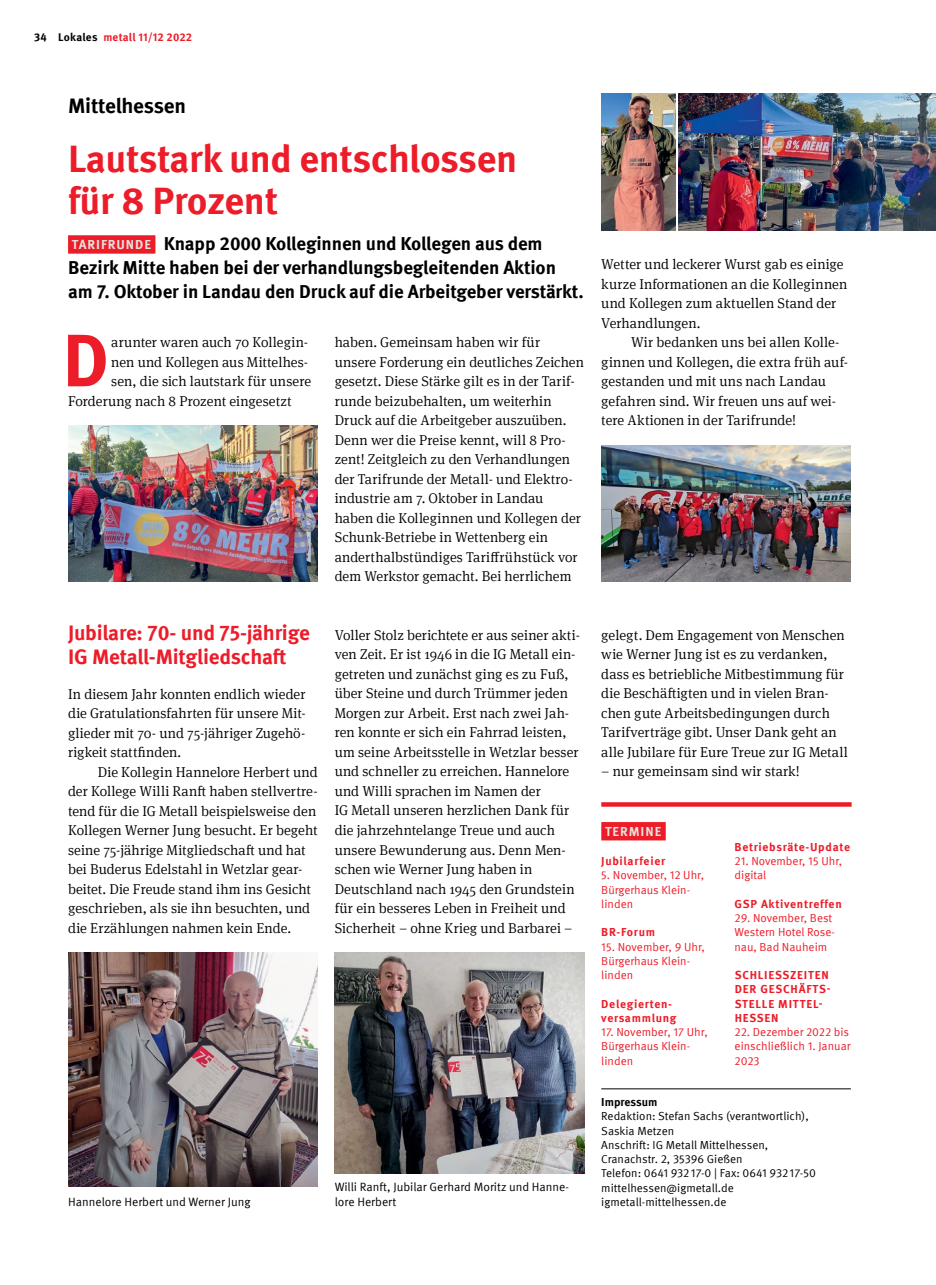
<style>
.page{position:relative;width:936px;height:1285px;background:#fff}
.page>*{position:absolute;margin:0;border:0;box-sizing:border-box;transform-origin:0 0}
.t1{font:700 74.1px "Meta IGM";color:#ed1c29}
.t2{font:700 38.25px/42.8px "Meta IGM";letter-spacing:-.01em;color:#ed1c29}
.t3{font:700 21px/24px "Meta IGM";letter-spacing:-.01em;color:#ed1c29}
.t4{font:700 21px "Meta IGM";letter-spacing:-.01em;color:#000}
.t5{font:700 18.75px/24px "Meta IGM";letter-spacing:-.01em;color:#000}
.t6{font:300 14.25px/19.5px "Meta Serif IGM";color:#000}
.t7{font:700 13.2px "Meta IGM";letter-spacing:.07em;color:#e3e2dd}
.t8{font:12px/15px "Meta IGM";color:#000}
.t9{font:11.7px/14.2px "Meta IGM";color:#ed1c29}
.t10{font:11.7px/14.2px "Meta IGM";color:#000}
.t11{font:700 11.7px/14.2px "Meta IGM";letter-spacing:.06em;color:#ed1c29}
.t12{font:700 11.7px "Meta IGM";letter-spacing:-.005em;color:#000}
.t13{font:700 11.25px "Meta IGM";letter-spacing:.02em;color:#ed1c29}
.s1{color:#000}
.s2{font-size:13.2px;color:#e3e2dd}
</style>
<div class="page">
<div style="left:68px;top:235px;width:87px;height:18px;background:#ed1c29"></div>
<img style="left:678px;top:94px;width:257px;height:136px">
<hr style="left:601px;top:1088px;width:249px;height:1px;background:#000">
<img style="left:68px;top:952px;width:249px;height:234px">
<img style="left:334px;top:952px;width:250px;height:221px">
<img style="left:601px;top:94px;width:74px;height:136px">
<img style="left:68px;top:425px;width:249px;height:156px">
<img style="left:601px;top:445px;width:249px;height:136px">
<svg style="left:601px;top:802px;width:250px;height:4px"></svg>
<div style="left:601px;top:821px;width:64px;height:19px;background:#ed1c29"></div>
<p class="t13" style="left:34px;top:28px;width:160px"><span class="s1">34 Lokales</span> metall 11/12 2022</p>
<h3 class="t4" style="left:68px;top:89px;width:119px">Mittelhessen</h3>
<h2 class="t2" style="left:68px;top:134px;width:450px">Lautstark und entschlossen für 8 Prozent</h2>
<h3 class="t5" style="left:68px;top:230px;width:517px"><span class="s2">TARIFRUNDE</span> Knapp 2000 Kolleginnen und Kollegen aus dem<br>Bezirk Mitte haben bei der verhandlungsbegleitenden Aktion am 7. Oktober in Landau den Druck auf die Arbeitgeber verstärkt.</h3>
<h1 class="t1" style="left:62px;top:302px;width:48px">D</h1>
<p class="t6" style="left:111px;top:332px;width:198px">arunter waren auch 70 Kollegin-</p>
<p class="t6" style="left:334px;top:332px;width:251px">haben. Gemeinsam haben wir für unsere Forderung ein deutliches Zeichen gesetzt. Diese Stärke gilt es in der Tarif&shy;runde beizubehalten, um weiterhin Druck auf die Arbeitgeber auszuüben.<br>Denn wer die Preise kennt, will 8 Pro&shy;zent! Zeitgleich zu den Verhandlungen der Tarifrunde der Metall- und Elektro&shy;industrie am 7. Oktober in Landau haben die Kolleginnen und Kollegen der Schunk-Betriebe in Wettenberg ein anderthalbstündiges Tariffrühstück vor dem Werkstor gemacht. Bei herrlichem</p>
<p class="t6" style="left:111px;top:351px;width:198px">nen und Kollegen aus Mittelhes-</p>
<p class="t6" style="left:111px;top:371px;width:201px">sen, die sich lautstark für unsere</p>
<p class="t6" style="left:68px;top:390px;width:225px">Forderung nach 8 Prozent eingesetzt</p>
<p class="t6" style="left:601px;top:254px;width:247px">Wetter und leckerer Wurst gab es einige kurze Informationen an die Kolleginnen und Kollegen zum aktuellen Stand der Verhandlungen.</p>
<p class="t6" style="left:601px;top:332px;width:248px;text-indent:30px">Wir bedanken uns bei allen Kolle&shy;ginnen und Kollegen, die extra früh auf&shy;gestanden und mit uns nach Landau gefahren sind. Wir freuen uns auf wei&shy;tere Aktionen in der Tarifrunde!</p>
<h3 class="t3" style="left:68px;top:619px;width:243px">Jubilare: 70- und 75-jährige<br>IG Metall-Mitgliedschaft</h3>
<p class="t6" style="left:68px;top:683px;width:239px;text-align:justify">In diesem Jahr konnten endlich wieder die Gratulationsfahrten für unsere Mit&shy;glieder mit 70- und 75-jähriger Zugehö&shy;rigkeit stattfinden.</p>
<p class="t6" style="left:68px;top:761px;width:251px;text-indent:30px">Die Kollegin Hannelore Herbert und der Kollege Willi Ranft haben stellvertre&shy;tend für die IG Metall beispielsweise den Kollegen Werner Jung besucht. Er begeht seine 75-jährige Mitgliedschaft und hat bei Buderus Edelstahl in Wetzlar gear&shy;beitet. Die Freude stand ihm ins Gesicht geschrieben, als sie ihn besuchten, und die Erzählungen nahmen kein Ende.</p>
<p class="t6" style="left:334px;top:624px;width:247px">Voller Stolz berichtete er aus seiner akti&shy;ven Zeit. Er ist 1946 in die IG Metall ein&shy;getreten und zunächst ging es zu Fuß, über Steine und durch Trümmer jeden Morgen zur Arbeit. Erst nach zwei Jah&shy;ren konnte er sich ein Fahrrad leisten, um seine Arbeitsstelle in Wetzlar besser und schneller zu erreichen. Hannelore und Willi sprachen im Namen der<br>IG Metall unseren herzlichen Dank für die jahrzehntelange Treue und auch unsere Bewunderung aus. Denn Men&shy;schen wie Werner Jung haben in Deutschland nach 1945 den Grundstein für ein besseres Leben in Freiheit und Sicherheit – ohne Krieg und Barbarei –</p>
<p class="t6" style="left:601px;top:624px;width:248px">gelegt. Dem Engagement von Menschen wie Werner Jung ist es zu verdanken, dass es betriebliche Mitbestimmung für die Beschäftigten und in vielen Bran&shy;chen gute Arbeitsbedingungen durch Tarifverträge gibt. Unser Dank geht an alle Jubilare für Eure Treue zur IG Metall</p>
<p class="t6" style="left:601px;top:760px;width:200px">– nur gemeinsam sind wir stark!</p>
<p class="t7" style="left:605px;top:820px;width:58px">TERMINE</p>
<p class="t11" style="left:601px;top:852px;width:65px">Jubilarfeier</p>
<p class="t9" style="left:601px;top:867px;width:104px">5. November, 12 Uhr,<br>Bürgerhaus Klein&shy;linden</p>
<p class="t11" style="left:601px;top:924px;width:55px">BR-Forum</p>
<p class="t9" style="left:601px;top:938px;width:105px">15. November, 9 Uhr,<br>Bürgerhaus Klein&shy;linden</p>
<p class="t11" style="left:601px;top:995px;width:77px">Delegierten&shy;versammlung</p>
<p class="t9" style="left:601px;top:1024px;width:108px">17. November, 17 Uhr,<br>Bürgerhaus Klein&shy;linden</p>
<p class="t11" style="left:734px;top:838px;width:117px">Betriebsräte-Update</p>
<p class="t9" style="left:734px;top:853px;width:109px">21. November, 15 Uhr, digital</p>
<p class="t11" style="left:734px;top:895px;width:109px">GSP Aktiventreffen</p>
<p class="t9" style="left:734px;top:910px;width:102px">29. November, Best<br>Western Hotel Rose&shy;nau, Bad Nauheim</p>
<p class="t11" style="left:734px;top:967px;width:97px">SCHLIESSZEITEN<br>DER GESCHÄFTS-<br>STELLE MITTEL-<br>HESSEN</p>
<p class="t9" style="left:734px;top:1024px;width:117px">22. Dezember 2022 bis einschließlich 1. Januar<br>2023</p>
<p class="t12" style="left:601px;top:1092px;width:58px">Impressum</p>
<p class="t10" style="left:601px;top:1108px;width:216px">Redaktion: Stefan Sachs (verantwortlich),<br>Saskia Metzen<br>Anschrift: IG Metall Mittelhessen,<br>Cranachstr. 2, 35396 Gießen<br>Telefon: 0641 93217-0 | Fax: 0641 93217-50 mittelhessen@igmetall.de</p>
<p class="t8" style="left:334px;top:1177px;width:236px">Willi Ranft, Jubilar Gerhard Moritz und Hanne&shy;lore Herbert</p>
<p class="t8" style="left:68px;top:1193px;width:184px">Hannelore Herbert und Werner Jung</p>
<p class="t10" style="left:601px;top:1193px;width:127px">igmetall-mittelhessen.de</p>
</div>
